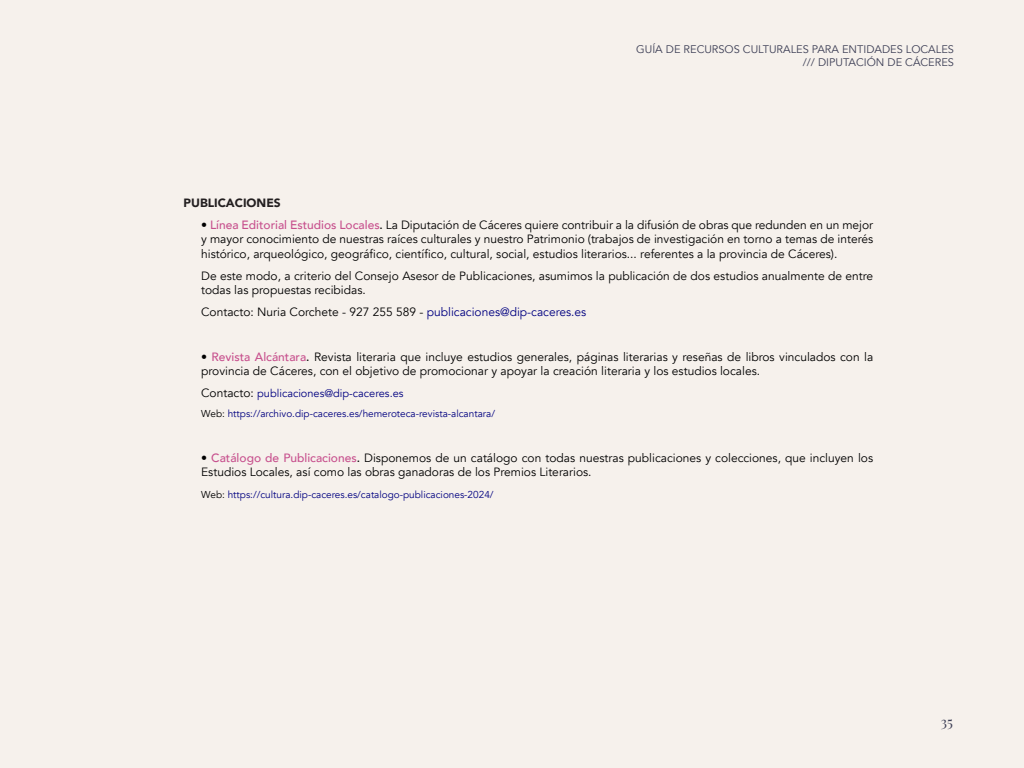
<style>
.page{position:relative;width:1024px;height:768px;background:#f6f1ec}
.page>*{position:absolute;margin:0;border:0;box-sizing:border-box;transform-origin:0 0}
.t1{font:14px "Playfair Display";color:#3c3e55}
.Contenido_de_lista{font:12px/14.4px "Avenir";color:#000}
.Contenido_de_lista-2{font:900 12px "Avenir";color:#231f20}
.t2{font:11px/13.2px "Avenir";color:#3c3e55;text-align:right}
.Contenido_de_lista-3{font:11px "Avenir";color:#000080}
.Contenido_de_lista-4{font:10px "Avenir";color:#000080}
.s1{font-weight:500}
.s2{font-weight:500;color:#c7508d}
.s3{color:#000080}
.s4{font-size:12px;color:#000}
.s5{color:#000}
</style>
<div class="page">
<p class="t2" style="left:636px;top:43px;width:319px">GUÍA DE RECURSOS CULTURALES PARA ENTIDADES LOCALES /// DIPUTACIÓN DE CÁCERES</p>
<p class="Contenido_de_lista-2" style="left:184px;top:192px;width:99px">PUBLICACIONES</p>
<p class="Contenido_de_lista" style="left:201px;top:218px;width:674px;text-align:justify"><span class="s1">•</span> <span class="s2">Línea Editorial Estudios Locales</span><span class="s1">.</span> La Diputación de Cáceres quiere contribuir a la difusión de obras que redunden en un mejor y mayor conocimiento de nuestras raíces culturales y nuestro Patrimonio (trabajos de investigación en torno a temas de interés histórico, arqueológico, geográfico, científico, cultural, social, estudios literarios... referentes a la provincia de Cáceres).</p>
<p class="Contenido_de_lista" style="left:201px;top:269px;width:674px">De este modo, a criterio del Consejo Asesor de Publicaciones, asumimos la publicación de dos estudios anualmente de entre todas las propuestas recibidas.</p>
<p class="Contenido_de_lista" style="left:201px;top:305px;width:387px">Contacto: Nuria Corchete - 927 255 589 - <span class="s3">publicaciones@dip-caceres.es</span></p>
<p class="Contenido_de_lista" style="left:201px;top:350px;width:674px"><span class="s1">•</span> <span class="s2">Revista Alcántara</span><span class="s1">.</span> Revista literaria que incluye estudios generales, páginas literarias y reseñas de libros vinculados con la provincia de Cáceres, con el objetivo de promocionar y apoyar la creación literaria y los estudios locales.</p>
<p class="Contenido_de_lista-3" style="left:201px;top:387px;width:204px"><span class="s4">Contacto:</span> publicaciones@dip-caceres.es</p>
<p class="Contenido_de_lista-4" style="left:201px;top:408px;width:295px"><span class="s5">Web:</span> https://archivo.dip-caceres.es/hemeroteca-revista-alcantara/</p>
<p class="Contenido_de_lista" style="left:201px;top:450px;width:674px"><span class="s1">•</span> <span class="s2">Catálogo de Publicaciones</span><span class="s1">.</span> Disponemos de un catálogo con todas nuestras publicaciones y colecciones, que incluyen los<br>Estudios Locales, así como las obras ganadoras de los Premios Literarios.</p>
<p class="Contenido_de_lista-4" style="left:201px;top:489px;width:294px"><span class="s5">Web:</span> https://cultura.dip-caceres.es/catalogo-publicaciones-2024/</p>
<p class="t1" style="left:941px;top:711px;width:14px">35</p>
</div>
